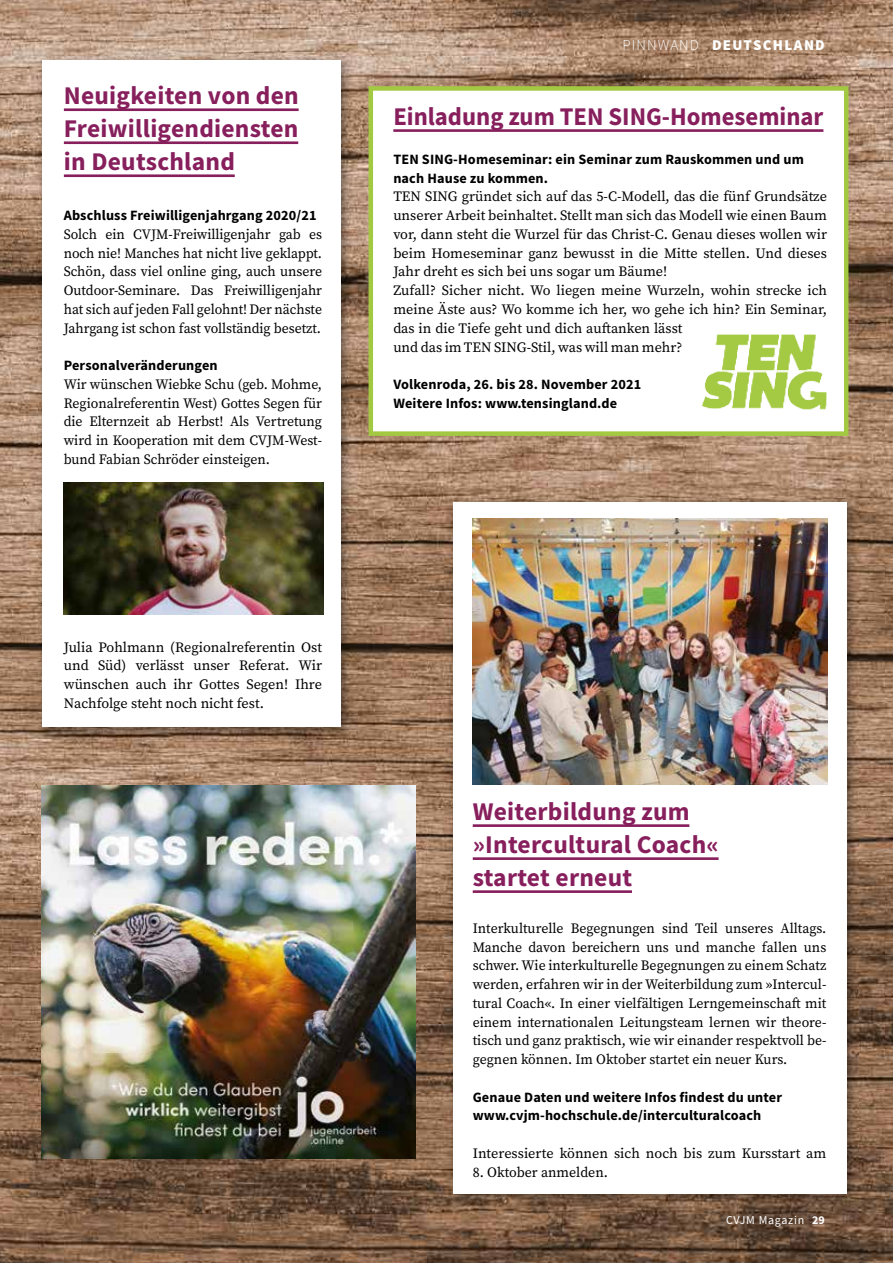
<style>
.page{position:relative;width:893px;height:1263px;background:#fff}
.page>*{position:absolute;margin:0;border:0;box-sizing:border-box;transform-origin:0 0}
.t1{font:700 25.5px/33px "Source Sans Pro";letter-spacing:.01em;color:#871f5d;text-align:justify}
.t2{font:900 15px "Source Sans Pro";letter-spacing:.08em;color:#fff}
.t3{font:14.25px/18.8px "Source Serif Pro";color:#000;text-align:justify}
.t4{font:700 14.25px/18.8px "Source Sans Pro";letter-spacing:.01em;color:#000}
.t5{font:12px "Source Sans Pro";letter-spacing:.06em;color:#fff}
.s1{font-weight:300}
.s2{font-weight:700}
</style>
<div class="page">
<img style="left:0;top:0;width:893px;height:1263px">
<div style="left:371px;top:88px;width:475px;height:346px;background:#fff"></div>
<div style="left:369px;top:86px;width:479px;height:350px;border:4px solid #a3c942"></div>
<div style="left:446px;top:495px;width:413px;height:711px;background:#000;opacity:.45"></div>
<div style="left:453px;top:502px;width:393px;height:692px;background:#fff"></div>
<div style="left:36px;top:53px;width:318px;height:686px;background:#000;opacity:.45"></div>
<div style="left:43px;top:60px;width:298px;height:666px;background:#fff"></div>
<hr style="left:64px;top:108px;width:235px;height:3px;background:#871f5d">
<hr style="left:64px;top:141px;width:234px;height:3px;background:#871f5d">
<hr style="left:64px;top:174px;width:171px;height:3px;background:#871f5d">
<hr style="left:393px;top:129px;width:430px;height:3px;background:#871f5d">
<hr style="left:473px;top:824px;width:216px;height:3px;background:#871f5d">
<hr style="left:473px;top:857px;width:246px;height:3px;background:#871f5d">
<hr style="left:473px;top:890px;width:159px;height:3px;background:#871f5d">
<img style="left:473px;top:518px;width:354px;height:266px">
<img style="left:42px;top:786px;width:373px;height:373px">
<img style="left:701px;top:334px;width:126px;height:76px">
<img style="left:64px;top:483px;width:260px;height:131px">
<h1 class="t1" style="left:64px;top:79px;width:236px">Neuigkeiten von den Freiwilligendiensten in Deutschland</h1>
<p class="t4" style="left:64px;top:206px;width:254px">Abschluss Freiwilligenjahrgang 2020/21</p>
<p class="t3" style="left:64px;top:225px;width:260px">Solch ein CVJM-Freiwilligenjahr gab es noch nie! Manches hat nicht live geklappt.<br>Schön, dass viel online ging, auch unsere Outdoor-Seminare. Das Freiwilligenjahr hat sich auf jeden Fall gelohnt! Der nächste Jahrgang ist schon fast vollständig besetzt.</p>
<p class="t4" style="left:64px;top:356px;width:155px">Personalveränderungen</p>
<p class="t3" style="left:64px;top:375px;width:260px">Wir wünschen Wiebke Schu (geb. Mohme, Regionalreferentin West) Gottes Segen für die Elternzeit ab Herbst! Als Vertretung wird in Kooperation mit dem CVJM-West&shy;bund Fabian Schröder einsteigen.</p>
<p class="t3" style="left:64px;top:637px;width:260px">Julia Pohlmann (Regionalreferentin Ost und Süd) verlässt unser Referat. Wir wünschen auch ihr Gottes Segen! Ihre Nachfolge steht noch nicht fest.</p>
<p class="t2" style="left:623px;top:34px;width:204px"><span class="s1">PINNWAND</span> DEUTSCHLAND</p>
<h1 class="t1" style="left:393px;top:100px;width:432px">Einladung zum TEN SING-Homeseminar</h1>
<p class="t4" style="left:393px;top:150px;width:412px">TEN SING-Homeseminar: ein Seminar zum Rauskommen und um nach Hause zu kommen.</p>
<p class="t3" style="left:393px;top:187px;width:435px;text-align:left">TEN SING gründet sich auf das 5-C-Modell, das die fünf Grundsätze unserer Arbeit beinhaltet. Stellt man sich das Modell wie einen Baum vor, dann steht die Wurzel für das Christ-C. Genau dieses wollen wir beim Homeseminar ganz bewusst in die Mitte stellen. Und dieses Jahr dreht es sich bei uns sogar um Bäume!<br>Zufall? Sicher nicht. Wo liegen meine Wurzeln, wohin strecke ich meine Äste aus? Wo komme ich her, wo gehe ich hin? Ein Seminar, das in die Tiefe geht und dich auftanken lässt<br>und das im TEN SING-Stil, was will man mehr?</p>
<p class="t4" style="left:393px;top:375px;width:249px">Volkenroda, 26. bis 28. November 2021<br>Weitere Infos: www.tensingland.de</p>
<h1 class="t1" style="left:473px;top:795px;width:248px;text-align:left">Weiterbildung zum »Intercultural Coach« startet erneut</h1>
<p class="t3" style="left:473px;top:919px;width:355px">Interkulturelle Begegnungen sind Teil unseres Alltags.<br>Manche davon bereichern uns und manche fallen uns schwer. Wie interkulturelle Begegnungen zu einem Schatz werden, erfahren wir in der Weiterbildung zum »Intercul&shy;tural Coach«. In einer vielfältigen Lerngemeinschaft mit einem internationalen Leitungsteam lernen wir theore&shy;tisch und ganz praktisch, wie wir einander respektvoll be&shy;gegnen können. Im Oktober startet ein neuer Kurs.</p>
<p class="t4" style="left:473px;top:1087px;width:311px">Genaue Daten und weitere Infos findest du unter www.cvjm-hochschule.de/interculturalcoach</p>
<p class="t3" style="left:473px;top:1144px;width:355px">Interessierte können sich noch bis zum Kursstart am</p>
<p class="t3" style="left:473px;top:1162px;width:137px">8. Oktober anmelden.</p>
<p class="t5" style="left:726px;top:1212px;width:100px">CVJM Magazin <span class="s2">29</span></p>
</div>
